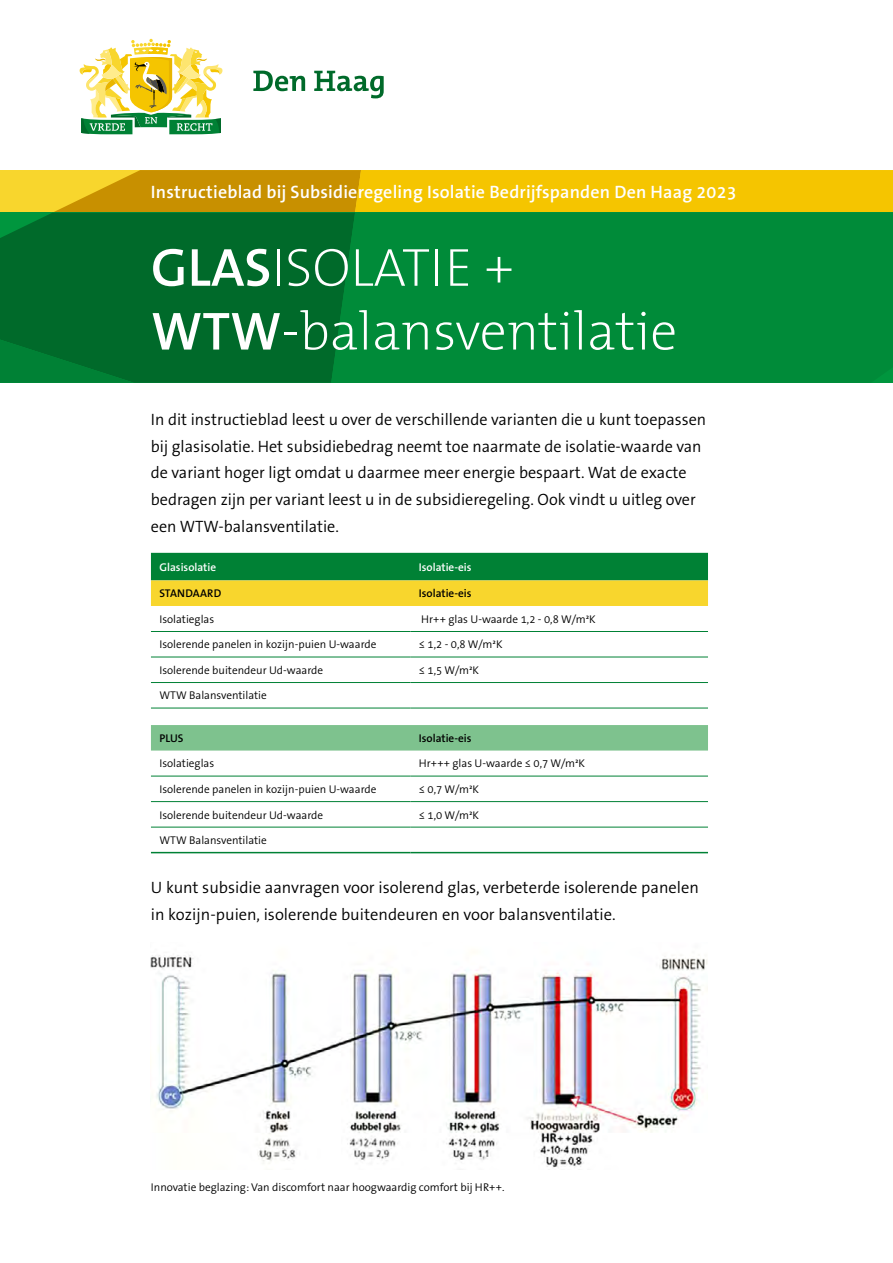
<style>
.page{position:relative;width:893px;height:1263px;background:#fff}
.page>*{position:absolute;margin:0;border:0;box-sizing:border-box;transform-origin:0 0}
._1_DH_-_Kop_36{font:200 54px/63.8px "The Mix B W2";color:#fff}
.t1{font:600 18px "The Sans B W6";letter-spacing:.01em;color:#fff}
.t2{font:300 16.5px/26.5px "The Sans B W4";color:#000}
.t3{font:300 11.25px "The Sans B W4";color:#000}
.t4{font:600 11.25px "The Sans B W6";color:#000}
.t5{font:600 11.25px "The Sans B W6";color:#fff}
.s1{font-family:"The Mix B W6";font-weight:600}
</style>
<div class="page">
<svg style="left:253px;top:71px;width:131px;height:27px"></svg>
<svg style="left:79px;top:39px;width:144px;height:95px"></svg>
<svg style="left:0;top:170px;width:893px;height:43px;background:#e2b606"></svg>
<div style="left:749px;top:213px;width:144px;height:170px;background:#008b39"></div>
<svg style="left:0;top:213px;width:749px;height:170px;background:#007c32"></svg>
<img style="left:151px;top:955px;width:557px;height:213px">
<svg style="left:151px;top:553px;width:557px;height:53px;background:#78aa32"></svg>
<div style="left:151px;top:725px;width:557px;height:25px;background:#7ec28e"></div>
<hr style="left:151px;top:631px;width:259px;height:1px;background:#008135">
<hr style="left:410px;top:631px;width:298px;height:1px;background:#008135">
<hr style="left:151px;top:657px;width:259px;height:1px;background:#008135">
<hr style="left:410px;top:657px;width:298px;height:1px;background:#008135">
<hr style="left:151px;top:682px;width:259px;height:1px;background:#008135">
<hr style="left:410px;top:682px;width:298px;height:1px;background:#008135">
<hr style="left:151px;top:708px;width:259px;height:1px;background:#008135">
<hr style="left:410px;top:708px;width:298px;height:1px;background:#008135">
<hr style="left:151px;top:776px;width:259px;height:1px;background:#008135">
<hr style="left:410px;top:776px;width:298px;height:1px;background:#008135">
<hr style="left:151px;top:801px;width:259px;height:1px;background:#008135">
<hr style="left:410px;top:801px;width:298px;height:1px;background:#008135">
<hr style="left:151px;top:827px;width:259px;height:1px;background:#008135">
<hr style="left:410px;top:827px;width:298px;height:1px;background:#008135">
<hr style="left:151px;top:852px;width:259px;height:1px;background:#008135">
<hr style="left:410px;top:852px;width:298px;height:1px;background:#008135">
<p class="t1" style="left:151px;top:180px;width:587px">Instructieblad bij Subsidieregeling Isolatie Bedrijfspanden Den Haag 2023</p>
<h1 class="_1_DH_-_Kop_36" style="left:151px;top:236px;width:528px"><span class="s1">GLAS</span>ISOLATIE +<br><span class="s1">WTW</span>-balansventilatie</h1>
<p class="t2" style="left:151px;top:406px;width:557px">In dit instructieblad leest u over de verschillende varianten die u kunt toepassen bij glasisolatie. Het subsidiebedrag neemt toe naarmate de isolatie-waarde van de variant hoger ligt omdat u daarmee meer energie bespaart. Wat de exacte bedragen zijn per variant leest u in de subsidieregeling. Ook vindt u uitleg over een WTW-balansventilatie.</p>
<p class="t5" style="left:159px;top:560px;width:58px">Glasisolatie</p>
<p class="t5" style="left:419px;top:560px;width:54px">Isolatie-eis</p>
<p class="t4" style="left:160px;top:586px;width:63px">STANDAARD</p>
<p class="t4" style="left:419px;top:586px;width:54px">Isolatie-eis</p>
<p class="t3" style="left:159px;top:612px;width:56px">Isolatieglas</p>
<p class="t3" style="left:421px;top:612px;width:176px">Hr++ glas U-waarde 1,2 - 0,8 W/m²K</p>
<p class="t3" style="left:159px;top:637px;width:218px">Isolerende panelen in kozijn-puien U-waarde</p>
<p class="t3" style="left:419px;top:637px;width:85px">≤ 1,2 - 0,8 W/m²K</p>
<p class="t3" style="left:159px;top:663px;width:165px">Isolerende buitendeur Ud-waarde</p>
<p class="t3" style="left:419px;top:663px;width:62px">≤ 1,5 W/m²K</p>
<p class="t3" style="left:159px;top:688px;width:109px">WTW Balansventilatie</p>
<p class="t4" style="left:159px;top:731px;width:25px">PLUS</p>
<p class="t4" style="left:419px;top:731px;width:54px">Isolatie-eis</p>
<p class="t3" style="left:159px;top:756px;width:56px">Isolatieglas</p>
<p class="t3" style="left:419px;top:756px;width:168px">Hr+++ glas U-waarde ≤ 0,7 W/m²K</p>
<p class="t3" style="left:159px;top:782px;width:218px">Isolerende panelen in kozijn-puien U-waarde</p>
<p class="t3" style="left:419px;top:782px;width:62px">≤ 0,7 W/m²K</p>
<p class="t3" style="left:159px;top:807px;width:165px">Isolerende buitendeur Ud-waarde</p>
<p class="t3" style="left:419px;top:807px;width:62px">≤ 1,0 W/m²K</p>
<p class="t3" style="left:159px;top:833px;width:109px">WTW Balansventilatie</p>
<p class="t2" style="left:151px;top:874px;width:549px">U kunt subsidie aanvragen voor isolerend glas, verbeterde isolerende panelen in kozijn-puien, isolerende buitendeuren en voor balansventilatie.</p>
<p class="t3" style="left:151px;top:1180px;width:355px">Innovatie beglazing: Van discomfort naar hoogwaardig comfort bij HR++.</p>
</div>
